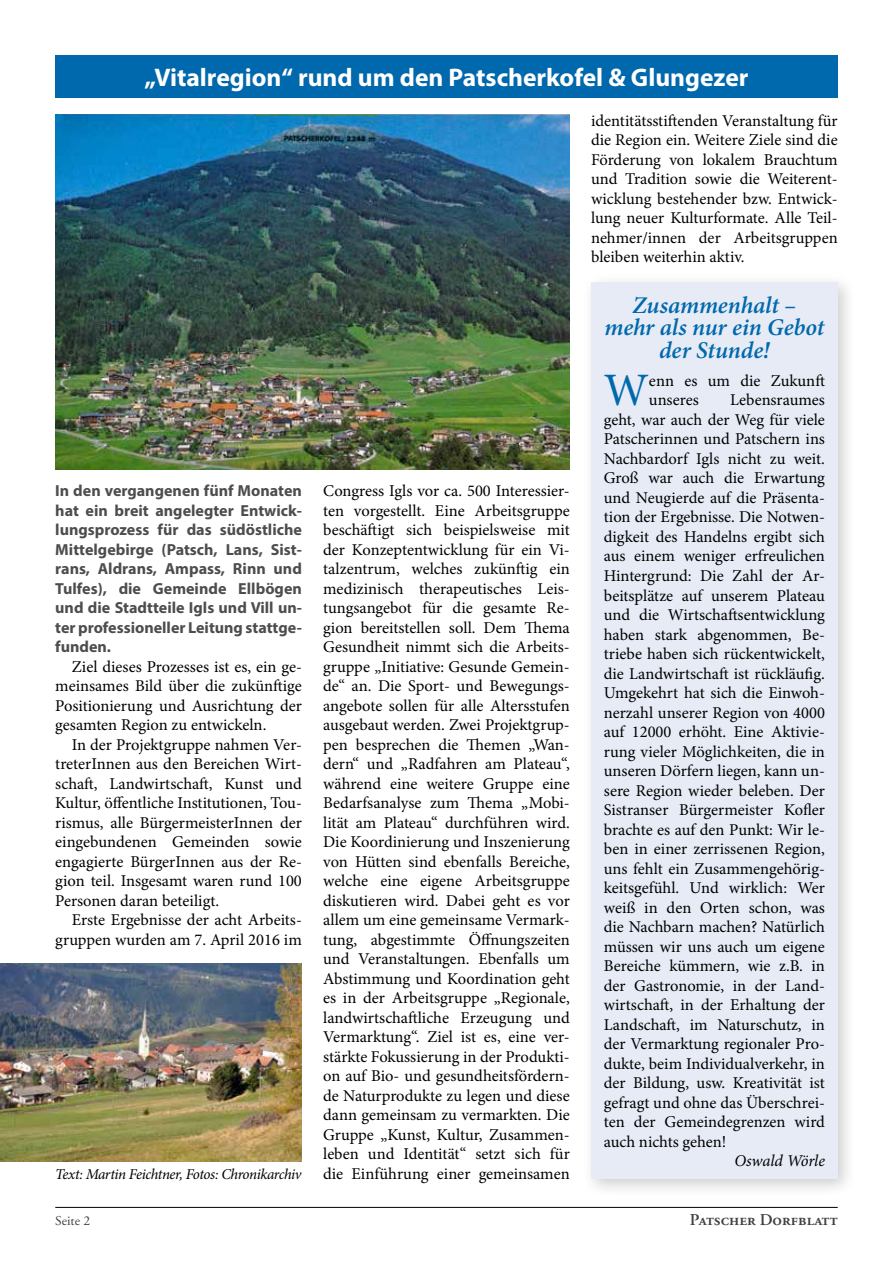
<style>
.page{position:relative;width:893px;height:1263px;background:#fff}
.page>*{position:absolute;margin:0;border:0;box-sizing:border-box;transform-origin:0 0}
.t1{font:46.5px "Minion Pro";color:#0068ac}
.t2{font:700 25.5px "Myriad Pro";color:#fff}
.t3{font:italic 600 24px/22.5px "Minion Pro";letter-spacing:-.01em;color:#0068ac;text-align:center}
.t4{font:16.5px/19.5px "Minion Pro";color:#000;text-align:justify}
.t5{font:600 16.5px "Adobe Garamond Pro";color:#414042}
.t6{font:italic 16.5px "Minion Pro";letter-spacing:-.01em;color:#000}
.t7{font:700 16.05px/19.5px "Myriad Pro";color:#4d4d4f;text-align:justify}
.t8{font:italic 15px "Minion Pro";letter-spacing:-.03em;color:#000}
.t9{font:13.5px "Adobe Garamond Pro";color:#414042}
</style>
<div class="page">
<hr style="left:55px;top:1207px;width:783px;height:1px;background:#000">
<img style="left:0;top:963px;width:302px;height:198px">
<div style="left:55px;top:55px;width:783px;height:43px;background:#0068ac"></div>
<img style="left:55px;top:115px;width:515px;height:354px">
<div style="left:581px;top:273px;width:275px;height:924px;background:#000;opacity:.2"></div>
<div style="left:591px;top:283px;width:247px;height:896px;background:#e6ebf5"></div>
<h2 class="t2" style="left:144px;top:61px;width:605px">„Vitalregion“ rund um den Patscherkofel &amp; Glungezer</h2>
<p class="t7" style="left:55px;top:480px;width:248px">In den vergangenen fünf Monaten hat ein breit angelegter Entwick&shy;lungsprozess für das südöstliche Mittelgebirge (Patsch, Lans, Sist&shy;rans, Aldrans, Ampass, Rinn und Tulfes), die Gemeinde Ellbögen und die Stadtteile Igls und Vill un&shy;ter professioneller Leitung stattge&shy;funden.</p>
<p class="t4" style="left:55px;top:657px;width:248px;text-indent:16px">Ziel dieses Prozesses ist es, ein ge&shy;meinsames Bild über die zukünftige Positionierung und Ausrichtung der gesamten Region zu entwickeln.</p>
<p class="t4" style="left:55px;top:735px;width:248px;text-indent:16px">In der Projektgruppe nahmen Ver&shy;treterInnen aus den Bereichen Wirt&shy;schaft, Landwirtschaft, Kunst und Kultur, öffentliche Institutionen, Tou&shy;rismus, alle BürgermeisterInnen der eingebundenen Gemeinden sowie engagierte BürgerInnen aus der Re&shy;gion teil. Insgesamt waren rund 100<br>Personen daran beteiligt.</p>
<p class="t4" style="left:55px;top:910px;width:248px;text-align:right">Erste Ergebnisse der acht Arbeits&shy;gruppen wurden am 7. April 2016 im</p>
<p class="t8" style="left:55px;top:1164px;width:248px">Text: Martin Feichtner, Fotos: Chronikarchiv</p>
<p class="t4" style="left:323px;top:481px;width:248px">Congress Igls vor ca. 500 Interessier&shy;ten vorgestellt. Eine Arbeitsgruppe beschäftigt sich beispielsweise mit der Konzeptentwicklung für ein Vi&shy;talzentrum, welches zukünftig ein medizinisch therapeutisches Leis&shy;tungsangebot für die gesamte Re&shy;gion bereitstellen soll. Dem Thema Gesundheit nimmt sich die Arbeits&shy;gruppe „Initiative: Gesunde Gemein&shy;de“ an. Die Sport- und Bewegungs&shy;angebote sollen für alle Altersstufen ausgebaut werden. Zwei Projektgrup&shy;pen besprechen die Themen „Wan&shy;dern“ und „Radfahren am Plateau“, während eine weitere Gruppe eine Bedarfsanalyse zum Thema „Mobi&shy;lität am Plateau“ durchführen wird.<br>Die Koordinierung und Inszenierung von Hütten sind ebenfalls Bereiche, welche eine eigene Arbeitsgruppe diskutieren wird. Dabei geht es vor allem um eine gemeinsame Vermark&shy;tung, abgestimmte Öffnungszeiten und Veranstaltungen. Ebenfalls um Abstimmung und Koordination geht es in der Arbeitsgruppe „Regionale, landwirtschaftliche Erzeugung und Vermarktung“. Ziel ist es, eine ver&shy;stärkte Fokussierung in der Produkti&shy;on auf Bio- und gesundheitsfördern&shy;de Naturprodukte zu legen und diese dann gemeinsam zu vermarkten. Die Gruppe „Kunst, Kultur, Zusammen&shy;leben und Identität“ setzt sich für die Einführung einer gemeinsamen</p>
<p class="t4" style="left:591px;top:111px;width:248px">identitätsstiftenden Veranstaltung für die Region ein. Weitere Ziele sind die Förderung von lokalem Brauchtum und Tradition sowie die Weiterent&shy;wicklung bestehender bzw. Entwick&shy;lung neuer Kulturformate. Alle Teil&shy;nehmer/innen der Arbeitsgruppen bleiben weiterhin aktiv.</p>
<h3 class="t3" style="left:604px;top:294px;width:222px">Zusammenhalt –<br>mehr als nur ein Gebot der Stunde!</h3>
<h1 class="t1" style="left:604px;top:359px;width:47px">W</h1>
<p class="t4" style="left:649px;top:371px;width:177px">enn es um die Zukunft unseres</p>
<p class="t4" style="left:604px;top:390px;width:223px;text-indent:126px">Lebensraumes geht, war auch der Weg für viele Patscherinnen und Patschern ins Nachbardorf Igls nicht zu weit.<br>Groß war auch die Erwartung und Neugierde auf die Präsenta&shy;tion der Ergebnisse. Die Notwen&shy;digkeit des Handelns ergibt sich aus einem weniger erfreulichen Hintergrund: Die Zahl der Ar&shy;beitsplätze auf unserem Plateau und die Wirtschaftsentwicklung haben stark abgenommen, Be&shy;triebe haben sich rückentwickelt, die Landwirtschaft ist rückläufig.<br>Umgekehrt hat sich die Einwoh&shy;nerzahl unserer Region von 4000 auf 12000 erhöht. Eine Aktivie&shy;rung vieler Möglichkeiten, die in unseren Dörfern liegen, kann un&shy;sere Region wieder beleben. Der Sistranser Bürgermeister Kofler brachte es auf den Punkt: Wir le&shy;ben in einer zerrissenen Region, uns fehlt ein Zusammengehörig&shy;keitsgefühl. Und wirklich: Wer weiß in den Orten schon, was die Nachbarn machen? Natürlich müssen wir uns auch um eigene Bereiche kümmern, wie z.B. in der Gastronomie, in der Land&shy;wirtschaft, in der Erhaltung der Landschaft, im Naturschutz, in der Vermarktung regionaler Pro&shy;dukte, beim Individualverkehr, in der Bildung, usw. Kreativität ist gefragt und ohne das Überschrei&shy;ten der Gemeindegrenzen wird auch nichts gehen!</p>
<p class="t6" style="left:734px;top:1149px;width:92px">Oswald Wörle</p>
<p class="t9" style="left:55px;top:1212px;width:36px">Seite 2</p>
<p class="t5" style="left:690px;top:1210px;width:149px">Patscher Dorfblatt</p>
</div>
